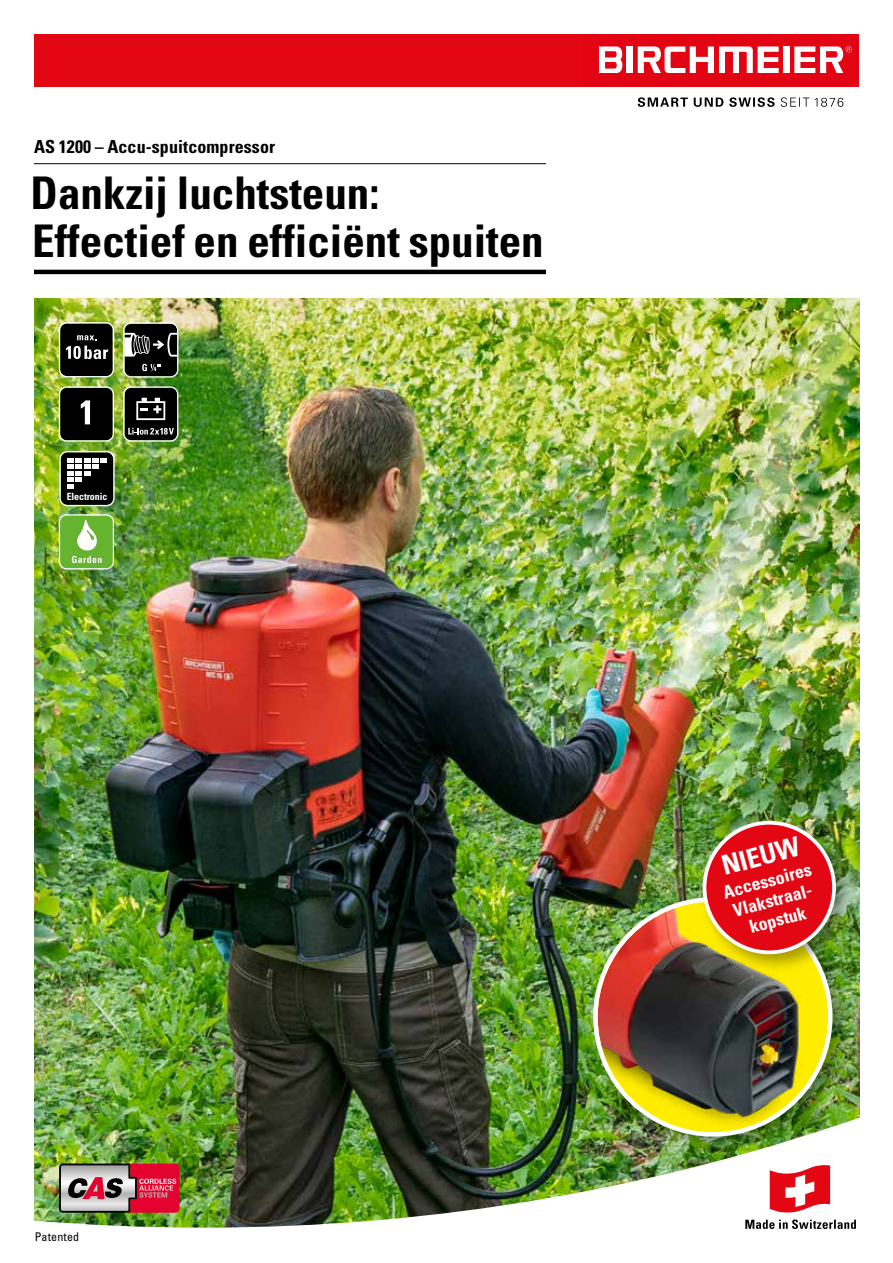
<style>
.page{position:relative;width:893px;height:1263px;background:#fff}
.page>*{position:absolute;margin:0;border:0;box-sizing:border-box;transform-origin:0 0}
.t1{font:700 condensed 45px/48px "Univers LT Std";color:#000}
.t2{font:700 condensed 27px "Univers LT Std";color:#fff}
.t3{font:700 condensed 18px/20.2px "Univers LT Std";color:#fff;text-align:center}
.t4{font:700 condensed 18px "Univers LT Std";letter-spacing:.005em;color:#000}
.t5{font:condensed 12px "Univers LT Std";letter-spacing:.015em;color:#000}
.t6{font:700 condensed 10.05px "Univers LT Std";letter-spacing:-.01em;color:#fff}
</style>
<div class="page">
<img style="left:34px;top:298px;width:825px;height:817px">
<div style="left:34px;top:34px;width:825px;height:52px;background:#e30613"></div>
<div style="left:783px;top:46px;width:6px;height:27px;background:#fff"></div>
<div style="left:627px;top:46px;width:6px;height:27px;background:#fff"></div>
<svg style="left:638px;top:46px;width:141px;height:27px"></svg>
<svg style="left:599px;top:46px;width:23px;height:27px"></svg>
<svg style="left:794px;top:46px;width:58px;height:27px"></svg>
<svg style="left:638px;top:97px;width:205px;height:10px"></svg>
<img style="left:34px;top:1115px;width:826px;height:113px">
<svg style="left:745px;top:1219px;width:111px;height:10px"></svg>
<svg style="left:770px;top:1165px;width:60px;height:48px"></svg>
<svg style="left:59px;top:322px;width:55px;height:55px;background:#32332f"></svg>
<svg style="left:123px;top:322px;width:55px;height:56px;background:#3f413c"></svg>
<svg style="left:59px;top:386px;width:55px;height:56px;background:#262823"></svg>
<svg style="left:59px;top:451px;width:56px;height:55px"></svg>
<svg style="left:59px;top:514px;width:55px;height:55px;background:#87c35c"></svg>
<svg style="left:123px;top:386px;width:55px;height:56px;background:#393b36"></svg>
<svg style="left:59px;top:1163px;width:120px;height:50px;background:#b76371"></svg>
<div style="left:588px;top:892px;width:267px;height:267px;background:#000;opacity:.35"></div>
<svg style="left:595px;top:899px;width:235px;height:235px"></svg>
<img style="left:598px;top:902px;width:230px;height:230px;border-radius:115px">
<div style="left:697px;top:815px;width:159px;height:159px;background:#000;opacity:.35"></div>
<div style="left:704px;top:823px;width:130px;height:129px;background:#e30613;border-radius:50%"></div>
<div style="left:703px;top:821px;width:133px;height:133px;border:4px solid #fff;border-radius:50%"></div>
<hr style="left:34px;top:163px;width:512px;height:1px;background:#000">
<hr style="left:34px;top:270px;width:512px;height:4px;background:#000">
<p class="t4" style="left:34px;top:136px;width:243px">AS 1200 – Accu-spuitcompressor</p>
<p class="t1" style="left:31px;top:169px;width:515px">Dankzij luchtsteun:<br>Effectief en efficiënt spuiten</p>
<p class="t6" style="left:67px;top:490px;width:42px">Electronic</p>
<p class="t5" style="left:35px;top:1229px;width:46px">Patented</p>
<p class="t2" style="left:718px;top:850px;width:81px;rotate:-15deg">NIEUW</p>
<p class="t3" style="left:721px;top:882px;width:92px;rotate:-15deg">Accessoires<br>Vlakstraal&shy;kopstuk</p>
</div>
